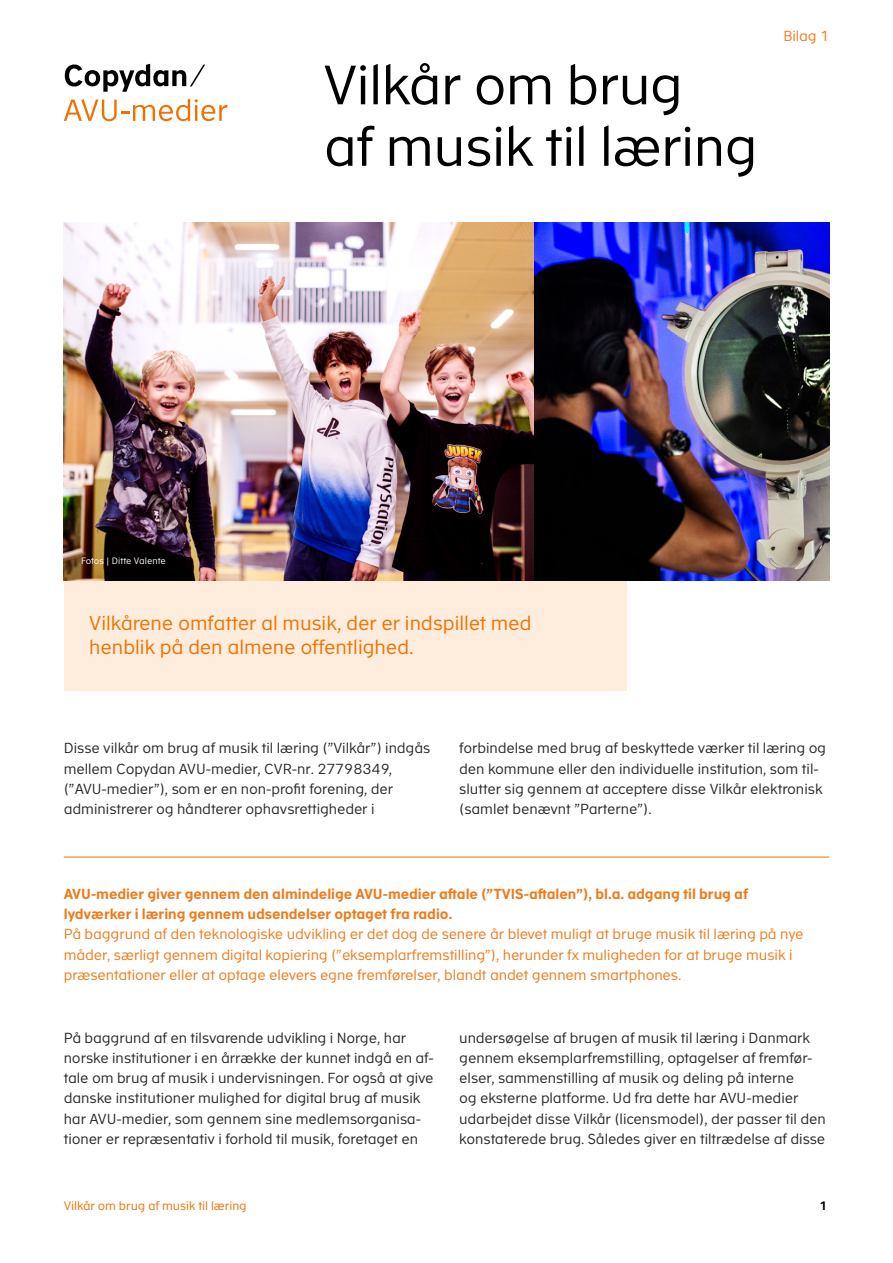
<style>
.page{position:relative;width:893px;height:1263px;background:#fff}
.page>*{position:absolute;margin:0;border:0;box-sizing:border-box;transform-origin:0 0}
.t1{font:54px/61.5px "Academy Sans";letter-spacing:-.01em;color:#000}
.Underrubrik{font:19.5px/24px "Academy Sans";letter-spacing:-.01em;color:#ee7203}
.Brødtekst{font:14.25px/20.2px "Academy Sans";letter-spacing:-.01em;color:#282827}
.Brødtekst-2{font:14.25px/20.2px "Academy Sans";letter-spacing:-.01em;color:#ef7a18}
.Brødtekst-3{font:700 14.25px/20.2px "Academy Sans";letter-spacing:-.005em;color:#ef7a18}
.t2{font:12px "Academy Sans";color:#ee7203}
.t3{font:700 12px "Academy Sans";color:#000}
.Fotokredit{font:9px "Academy Sans";letter-spacing:-.01em;color:#fff}
</style>
<div class="page">
<div style="left:64px;top:581px;width:562px;height:110px;background:#feecdc"></div>
<img style="left:64px;top:222px;width:471px;height:358px">
<img style="left:535px;top:222px;width:294px;height:358px">
<svg style="left:65px;top:64px;width:140px;height:28px"></svg>
<svg style="left:64px;top:99px;width:163px;height:22px"></svg>
<hr style="left:64px;top:857px;width:765px;height:1px;background:#ee7203">
<p class="t1" style="left:324px;top:51px;width:435px">Vilkår om brug<br>af musik til læring</p>
<p class="Brødtekst-2" style="left:783px;top:24px;width:47px">Bilag 1</p>
<p class="Fotokredit" style="left:81px;top:554px;width:86px">Fotos | Ditte Valente</p>
<p class="Underrubrik" style="left:89px;top:610px;width:444px">Vilkårene omfatter al musik, der er indspillet med henblik på den almene offentlighed.</p>
<p class="Brødtekst" style="left:64px;top:737px;width:368px">Disse vilkår om brug af musik til læring (”Vilkår”) indgås mellem Copydan AVU-medier, CVR-nr. 27798349, (”AVU-medier”), som er en non-profit forening, der administrerer og håndterer ophavsrettigheder i</p>
<p class="Brødtekst" style="left:459px;top:737px;width:368px">forbindelse med brug af beskyttede værker til læring og den kommune eller den individuelle institution, som til&shy;slutter sig gennem at acceptere disse Vilkår elektronisk (samlet benævnt ”Parterne”).</p>
<p class="Brødtekst-3" style="left:64px;top:883px;width:686px">AVU-medier giver gennem den almindelige AVU-medier aftale (”TVIS-aftalen”), bl.a. adgang til brug af lydværker i læring gennem udsendelser optaget fra radio.</p>
<p class="Brødtekst-2" style="left:64px;top:923px;width:741px">På baggrund af den teknologiske udvikling er det dog de senere år blevet muligt at bruge musik til læring på nye måder, særligt gennem digital kopiering (”eksemplarfremstilling”), herunder fx muligheden for at bruge musik i præsentationer eller at optage elevers egne fremførelser, blandt andet gennem smartphones.</p>
<p class="Brødtekst" style="left:64px;top:1026px;width:371px">På baggrund af en tilsvarende udvikling i Norge, har norske institutioner i en årrække der kunnet indgå en af&shy;tale om brug af musik i undervisningen. For også at give danske institutioner mulighed for digital brug af musik har AVU-medier, som gennem sine medlemsorganisa&shy;tioner er repræsentativ i forhold til musik, foretaget en</p>
<p class="Brødtekst" style="left:459px;top:1026px;width:368px">undersøgelse af brugen af musik til læring i Danmark gennem eksemplarfremstilling, optagelser af fremfør&shy;elser, sammenstilling af musik og deling på interne<br>og eksterne platforme. Ud fra dette har AVU-medier udarbejdet disse Vilkår (licensmodel), der passer til den konstaterede brug. Således giver en tiltrædelse af disse</p>
<p class="t2" style="left:64px;top:1197px;width:184px">Vilkår om brug af musik til læring</p>
<p class="t3" style="left:820px;top:1197px;width:9px">1</p>
</div>
